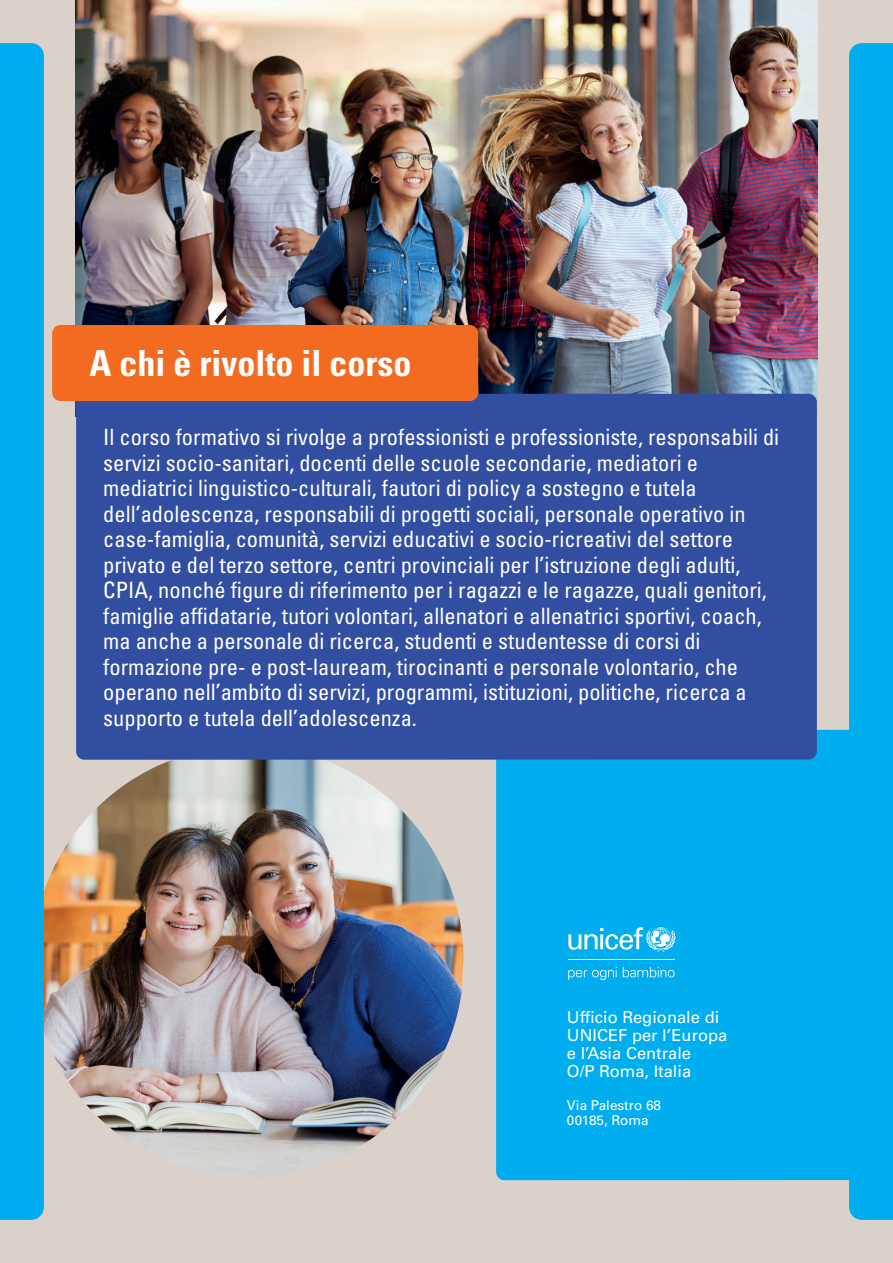
<style>
.page{position:relative;width:893px;height:1263px;background:#d9d1ca}
.page>*{position:absolute;margin:0;border:0;box-sizing:border-box;transform-origin:0 0}
.t1{font:700 condensed 36px "Univers LT Std";color:#fff}
.t2{font:condensed 22.5px/25.5px "Univers LT Std";color:#fff}
.t3{font:16.5px/18px "Univers LT Std";color:#fff}
.t4{font:13.5px/15px "Univers LT Std";color:#fff}
</style>
<div class="page">
<svg style="left:849px;top:43px;width:44px;height:1177px;background:#02aeee"></svg>
<img style="left:76px;top:0;width:741px;height:399px">
<img style="left:32px;top:746px;width:432px;height:431px;border-radius:216px">
<div style="left:496px;top:730px;width:397px;height:450px;background:#00aeef;border-radius:8px"></div>
<svg style="left:568px;top:927px;width:107px;height:25px"></svg>
<hr style="left:568px;top:959px;width:106px;height:1px;background:#fff">
<svg style="left:568px;top:967px;width:49px;height:13px"></svg>
<svg style="left:623px;top:967px;width:52px;height:10px"></svg>
<div style="left:76px;top:394px;width:741px;height:366px;background:#324ea1;border-radius:8px"></div>
<div style="left:52px;top:325px;width:426px;height:76px;background:#f36a21;border-radius:8px"></div>
<div style="left:0;top:43px;width:44px;height:1177px;background:#00aeef"></div>
<h1 class="t1" style="left:89px;top:341px;width:323px">A chi è rivolto il corso</h1>
<p class="t2" style="left:103px;top:424px;width:677px">Il corso formativo si rivolge a professionisti e professioniste, responsabili di servizi socio-sanitari, docenti delle scuole secondarie, mediatori e mediatrici linguistico-culturali, fautori di policy a sostegno e tutela dell’adolescenza, responsabili di progetti sociali, personale operativo in case-famiglia, comunità, servizi educativi e socio-ricreativi del settore privato e del terzo settore, centri provinciali per l’istruzione degli adulti, CPIA, nonché figure di riferimento per i ragazzi e le ragazze, quali genitori, famiglie affidatarie, tutori volontari, allenatori e allenatrici sportivi, coach, ma anche a personale di ricerca, studenti e studentesse di corsi di formazione pre- e post-lauream, tirocinanti e personale volontario, che operano nell’ambito di servizi, programmi, istituzioni, politiche, ricerca a supporto e tutela dell’adolescenza.</p>
<p class="t3" style="left:567px;top:1008px;width:162px">Ufficio Regionale di<br>UNICEF per l’Europa e l’Asia Centrale<br>O/P Roma, Italia</p>
<p class="t4" style="left:567px;top:1098px;width:96px">Via Palestro 68<br>00185, Roma</p>
</div>
